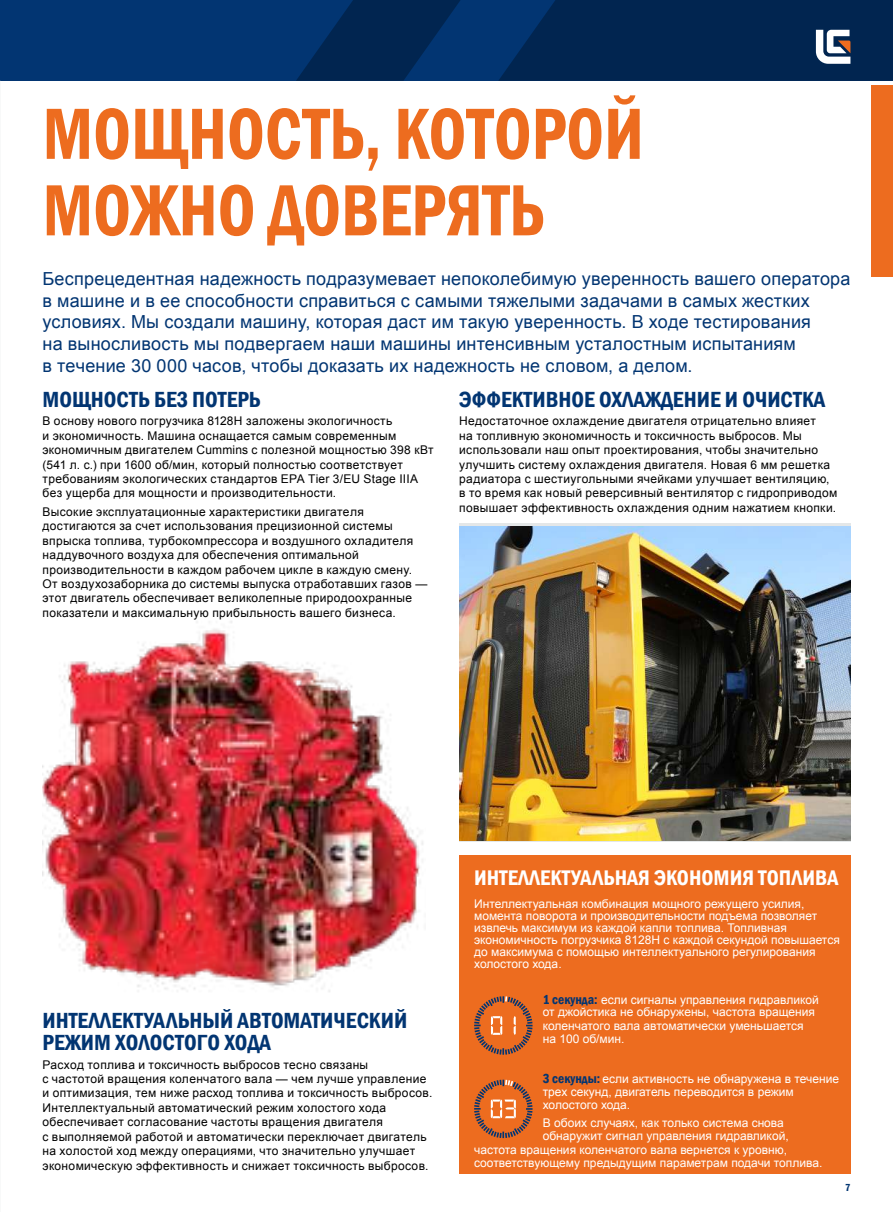
<style>
.page{position:relative;width:893px;height:1212px;background:#fff}
.page>*{position:absolute;margin:0;border:0;box-sizing:border-box;transform-origin:0 0}
.t1{font:600 condensed 75px/76.5px "Franklin Gothic";color:#ed6c1f;scale:.9 1}
.t2{font:600 condensed 22.5px/22.5px "Franklin Gothic";color:#023572}
.t3{font:600 condensed 21.75px "Franklin Gothic";color:#fff}
.t4{font:18px/21.6px "Arial";letter-spacing:.01em;color:#023572}
.t5{font:12px/14.4px "Arial";letter-spacing:.03em;color:#000}
.t6{font:12px/12px "Arial";color:#fff}
.t7{font:600 condensed 10.5px "Franklin Gothic";color:#023572}
.s1{font-family:"Franklin Gothic";font-weight:600;font-stretch:condensed;font-size:13.5px;color:#023572}
</style>
<div class="page">
<div style="left:0;top:0;width:893px;height:81px;background:#023572"></div>
<svg style="left:296px;top:0;width:597px;height:81px"></svg>
<img style="left:43px;top:621px;width:380px;height:371px">
<img style="left:459px;top:526px;width:391px;height:315px">
<div style="left:872px;top:85px;width:21px;height:191px;background:#ed6c1f"></div>
<div style="left:459px;top:855px;width:391px;height:318px;background:#ed6c1f"></div>
<svg style="left:474px;top:996px;width:59px;height:59px"></svg>
<svg style="left:474px;top:1080px;width:59px;height:58px"></svg>
<h1 class="t1" style="left:43px;top:95px;width:670px">МОЩНОСТЬ, КОТОРОЙ<br>МОЖНО ДОВЕРЯТЬ</h1>
<p class="t4" style="left:43px;top:268px;width:809px">Беспрецедентная надежность подразумевает непоколебимую уверенность вашего оператора в машине и в ее способности справиться с самыми тяжелыми задачами в самых жестких условиях. Мы создали машину, которая даст им такую уверенность. В ходе тестирования<br>на выносливость мы подвергаем наши машины интенсивным усталостным испытаниям<br>в течение 30 000 часов, чтобы доказать их надежность не словом, а делом.</p>
<h2 class="t2" style="left:43px;top:388px;width:220px">МОЩНОСТЬ БЕЗ ПОТЕРЬ</h2>
<p class="t5" style="left:43px;top:414px;width:393px">В основу нового погрузчика 8128H заложены экологичность<br>и экономичность. Машина оснащается самым современным экономичным двигателем Cummins с полезной мощностью 398 кВт (541 л. с.) при 1600 об/мин, который полностью соответствует требованиям экологических стандартов EPA Tier 3/EU Stage IIIA без ущерба для мощности и производительности.</p>
<p class="t5" style="left:43px;top:505px;width:386px">Высокие эксплуатационные характеристики двигателя достигаются за счет использования прецизионной системы впрыска топлива, турбокомпрессора и воздушного охладителя наддувочного воздуха для обеспечения оптимальной производительности в каждом рабочем цикле в каждую смену.<br>От воздухозаборника до системы выпуска отработавших газов — этот двигатель обеспечивает великолепные природоохранные показатели и максимальную прибыльность вашего бизнеса.</p>
<h2 class="t2" style="left:459px;top:388px;width:368px">ЭФФЕКТИВНОЕ ОХЛАЖДЕНИЕ И ОЧИСТКА</h2>
<p class="t5" style="left:459px;top:414px;width:380px">Недостаточное охлаждение двигателя отрицательно влияет<br>на топливную экономичность и токсичность выбросов. Мы использовали наш опыт проектирования, чтобы значительно улучшить систему охлаждения двигателя. Новая 6 мм решетка радиатора с шестиугольными ячейками улучшает вентиляцию, в то время как новый реверсивный вентилятор с гидроприводом повышает эффективность охлаждения одним нажатием кнопки.</p>
<h2 class="t2" style="left:43px;top:1009px;width:366px">ИНТЕЛЛЕКТУАЛЬНЫЙ АВТОМАТИЧЕСКИЙ<br>РЕЖИМ ХОЛОСТОГО ХОДА</h2>
<p class="t5" style="left:43px;top:1057px;width:391px">Расход топлива и токсичность выбросов тесно связаны<br>с частотой вращения коленчатого вала — чем лучше управление и оптимизация, тем ниже расход топлива и токсичность выбросов.<br>Интеллектуальный автоматический режим холостого хода обеспечивает согласование частоты вращения двигателя<br>с выполняемой работой и автоматически переключает двигатель на холостой ход между операциями, что значительно улучшает экономическую эффективность и снижает токсичность выбросов.</p>
<h3 class="t3" style="left:474px;top:863px;width:366px">ИНТЕЛЛЕКТУАЛЬНАЯ ЭКОНОМИЯ ТОПЛИВА</h3>
<p class="t6" style="left:474px;top:898px;width:367px">Интеллектуальная комбинация мощного режущего усилия, момента поворота и производительности подъема позволяет извлечь максимум из каждой капли топлива. Топливная экономичность погрузчика 8128H с каждой секундой повышается до максимума с помощью интеллектуального регулирования холостого хода.</p>
<p class="t6" style="left:543px;top:993px;width:278px;line-height:13.2px"><span class="s1">1 секунда:</span> если сигналы управления гидравликой от джойстика не обнаружены, частота вращения коленчатого вала автоматически уменьшается на 100 об/мин.</p>
<p class="t6" style="left:543px;top:1072px;width:298px;line-height:13px"><span class="s1">3 секунды:</span> если активность не обнаружена в течение трех секунд, двигатель переводится в режим холостого хода.</p>
<p class="t6" style="left:543px;top:1116px;width:243px">В обоих случаях, как только система снова</p>
<p class="t6" style="left:543px;top:1130px;width:247px">обнаружит сигнал управления гидравликой,</p>
<p class="t6" style="left:474px;top:1143px;width:315px">частота вращения коленчатого вала вернется к уровню,</p>
<p class="t6" style="left:474px;top:1157px;width:350px">соответствующему предыдущим параметрам подачи топлива.</p>
<p class="t7" style="left:845px;top:1180px;width:7px">7</p>
</div>
